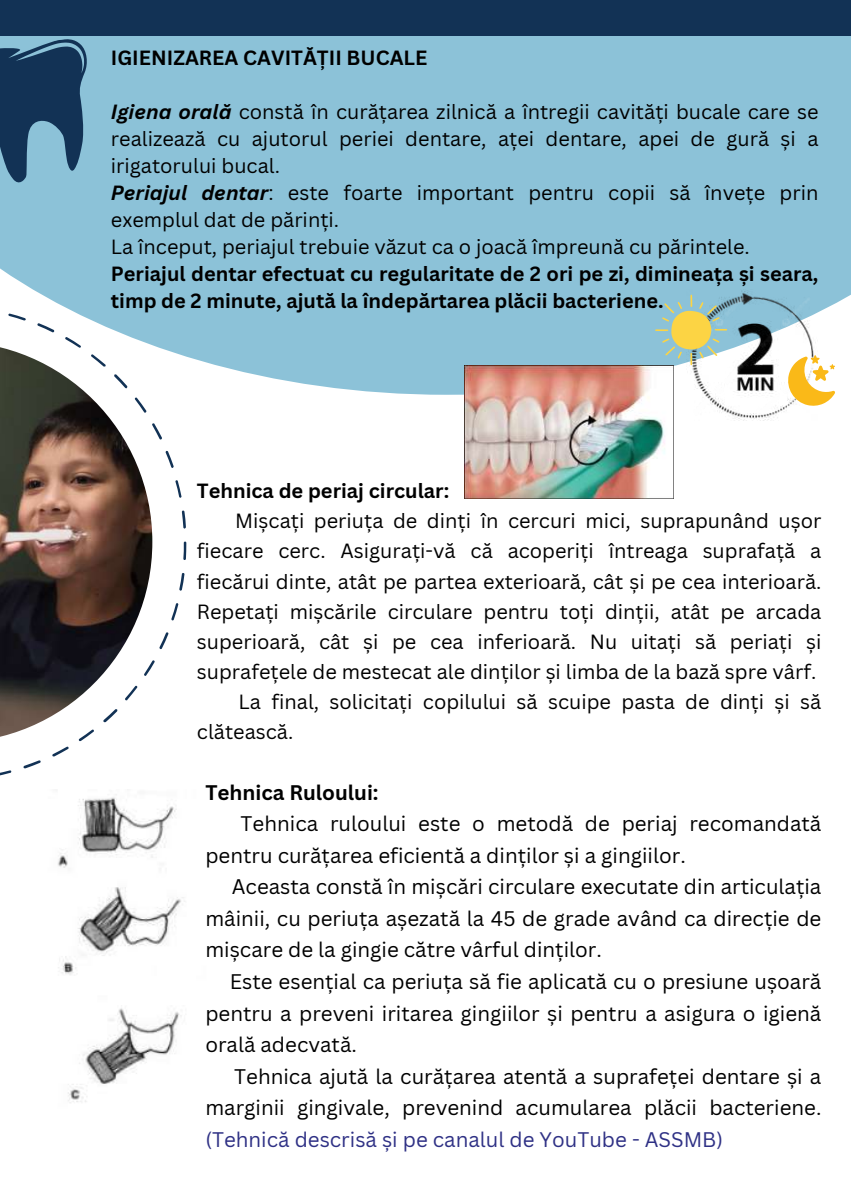
<style>
.page{position:relative;width:851px;height:1192px;background:#fff}
.page>*{position:absolute;margin:0;border:0;box-sizing:border-box;transform-origin:0 0}
.t1{font:20.6px/31.6px "Canva Sans";color:#000;text-align:justify}
.t2{font:20.6px "Canva Sans";color:#2f3185}
.t3{font:700 20.6px "Canva Sans";color:#000}
.t4{font:20px/27px "Canva Sans";color:#000}
.t5{font:700 20px/27px "Canva Sans";color:#000}
.s1{font-weight:700;font-style:italic}
</style>
<div class="page">
<div style="left:0;top:0;width:850px;height:394px;background:#8cc2d8"></div>
<div style="left:0;top:0;width:850px;height:36px;background:#123255"></div>
<svg style="left:0;top:305px;width:186px;height:471px"></svg>
<svg style="left:0;top:39px;width:87px;height:144px"></svg>
<img style="left:0;top:341px;width:152px;height:401px">
<img style="left:686px;top:291px;width:132px;height:130px">
<svg style="left:655px;top:294px;width:72px;height:71px"></svg>
<svg style="left:785px;top:355px;width:50px;height:51px"></svg>
<img style="left:464px;top:366px;width:209px;height:132px">
<img style="left:58px;top:794px;width:127px;height:309px">
<p class="t5" style="left:111px;top:43px;width:318px">IGIENIZAREA CAVITĂȚII BUCALE</p>
<p class="t4" style="left:111px;top:97px;width:709px"><span class="s1">Igiena orală</span> constă în curățarea zilnică a întregii cavități bucale care se realizează cu ajutorul periei dentare, aței dentare, apei de gură și a irigatorului bucal.<br><span class="s1">Periajul dentar</span>: este foarte important pentru copii să învețe prin exemplul dat de părinți.<br>La început, periajul trebuie văzut ca o joacă împreună cu părintele.</p>
<p class="t5" style="left:111px;top:259px;width:709px">Periajul dentar efectuat cu regularitate de 2 ori pe zi, dimineața și seara, timp de 2 minute, ajută la îndepărtarea plăcii bacteriene.</p>
<p class="t5" style="left:197px;top:477px;width:254px">Tehnica de periaj circular:</p>
<p class="t4" style="left:235px;top:507px;width:587px">Mișcați periuța de dinți în cercuri mici, suprapunând ușor</p>
<p class="t4" style="left:197px;top:537px;width:626px">fiecare cerc. Asigurați-vă că acoperiți întreaga suprafață a</p>
<p class="t4" style="left:197px;top:567px;width:626px">fiecărui dinte, atât pe partea exterioară, cât și pe cea interioară.</p>
<p class="t4" style="left:197px;top:597px;width:626px">Repetați mișcările circulare pentru toți dinții, atât pe arcada</p>
<p class="t4" style="left:197px;top:627px;width:626px">superioară, cât și pe cea inferioară. Nu uitați să periați și</p>
<p class="t4" style="left:197px;top:657px;width:621px">suprafețele de mestecat ale dinților și limba de la bază spre vârf.</p>
<p class="t4" style="left:238px;top:687px;width:584px">La final, solicitați copilului să scuipe pasta de dinți și să</p>
<p class="t4" style="left:197px;top:717px;width:98px">clătească.</p>
<p class="t3" style="left:205px;top:777px;width:175px">Tehnica Ruloului:</p>
<p class="t1" style="left:205px;top:807px;width:617px;text-indent:35px">Tehnica ruloului este o metodă de periaj recomandată pentru curățarea eficientă a dinților și a gingiilor.</p>
<p class="t1" style="left:205px;top:870px;width:617px;text-indent:26px">Aceasta constă în mișcări circulare executate din articulația mâinii, cu periuța așezată la 45 de grade având ca direcție de mișcare de la gingie către vârful dinților.</p>
<p class="t1" style="left:205px;top:964px;width:617px;text-indent:24px">Este esențial ca periuța să fie aplicată cu o presiune ușoară pentru a preveni iritarea gingiilor și pentru a asigura o igienă orală adecvată.</p>
<p class="t1" style="left:205px;top:1059px;width:617px;text-align:right">Tehnica ajută la curățarea atentă a suprafeței dentare și a marginii gingivale, prevenind acumularea plăcii bacteriene.</p>
<p class="t2" style="left:205px;top:1124px;width:519px">(Tehnică descrisă și pe canalul de YouTube - ASSMB)</p>
</div>
